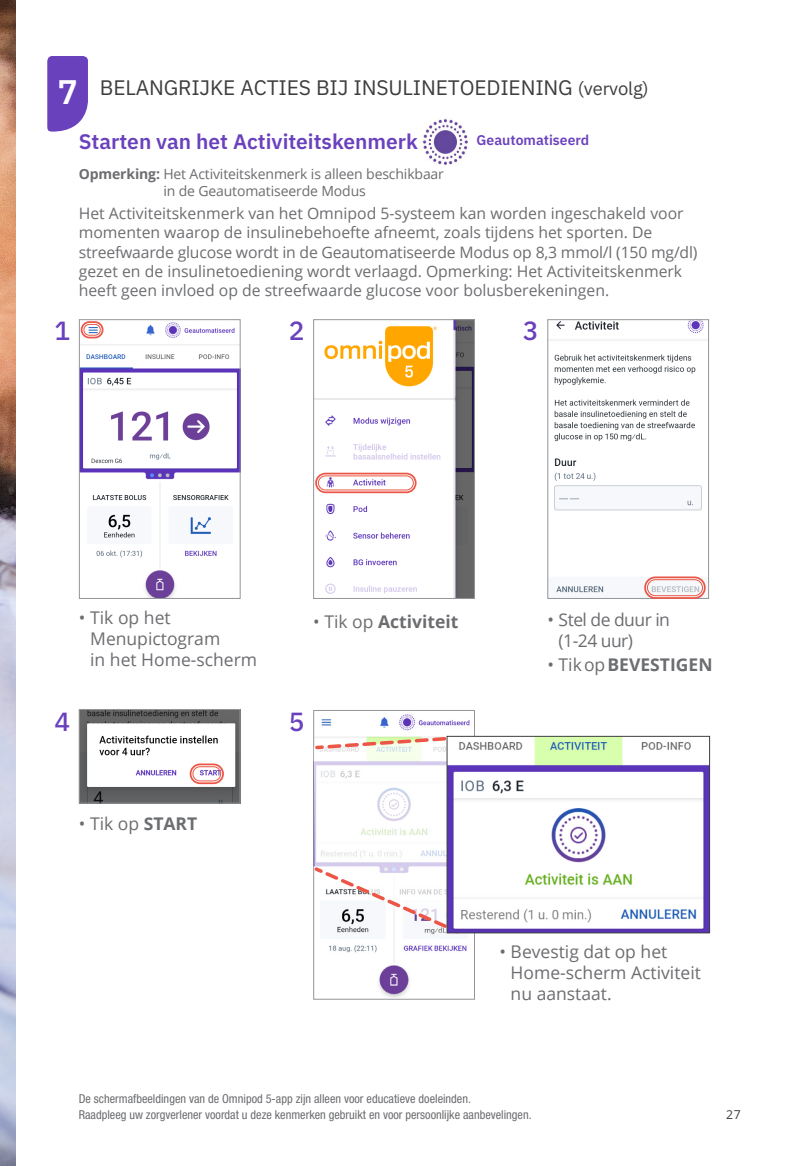
<style>
.page{position:relative;width:788px;height:1166px;background:#fff}
.page>*{position:absolute;margin:0;border:0;box-sizing:border-box;transform-origin:0 0}
.t1{font:600 34.12px "IBM Plex Sans";color:#fff}
.Purple_Number{font:500 26.25px "IBM Plex Sans";color:#6a41bd}
.Subhead_Continued{font:21px "IBM Plex Sans";letter-spacing:-.01em;color:#3e3e3f}
.Subhead_Purple{font:600 21px "IBM Plex Sans";color:#6a41bd}
.t2{font:17.5px/21px "Open Sans";color:#6c6d70}
.t3{font:700 17.5px "Open Sans";color:#6c6d70}
.t4{font:17.5px/21px "Open Sans";letter-spacing:-.03em;color:#6c6d70}
.Body_Copy{font:15.75px/19.2px "Open Sans";color:#6c6d70}
.Note_Nested{font:14px/16.8px "Open Sans";letter-spacing:-.01em;color:#6c6d70;text-align:center}
.Subhead_Purple-2{font:600 14px "IBM Plex Sans";color:#6a41bd}
.t5{font:condensed 12.25px/15.8px "Helvetica Neue LT Std";color:#6c6d70}
.t6{font:12.25px "Open Sans";color:#3e3e3f}
.s1{font-size:18.38px}
.s2{font-weight:700}
.s3{font-weight:400}
</style>
<div class="page">
<svg style="left:47px;top:56px;width:41px;height:76px;background:#7651c2"></svg>
<img style="left:0;top:0;width:16px;height:1166px">
<img style="left:81px;top:711px;width:157px;height:90px">
<div style="left:79px;top:709px;width:161px;height:94px;border:1px solid #939598"></div>
<div style="left:190px;top:763px;width:34px;height:21px;border:2px solid #ec5646;border-radius:9px"></div>
<div style="left:192px;top:766px;width:29px;height:15px;border:1px solid #ec5646;border-radius:7px"></div>
<img style="left:315px;top:321px;width:158px;height:276px">
<div style="left:313px;top:319px;width:162px;height:280px;border:1px solid #939598"></div>
<div style="left:315px;top:473px;width:101px;height:20px;border:2px solid #ec5646;border-radius:9px"></div>
<div style="left:318px;top:475px;width:95px;height:15px;border:1px solid #ec5646;border-radius:7px"></div>
<img style="left:549px;top:321px;width:158px;height:276px">
<div style="left:547px;top:319px;width:162px;height:280px;border:1px solid #939598"></div>
<div style="left:644px;top:576px;width:61px;height:23px;border:2px solid #ec5646;border-radius:10px"></div>
<div style="left:647px;top:579px;width:55px;height:17px;border:1px solid #ec5646;border-radius:8px"></div>
<img style="left:81px;top:322px;width:157px;height:275px">
<div style="left:79px;top:319px;width:161px;height:280px;border:1px solid #939598"></div>
<div style="left:81px;top:321px;width:22px;height:17px;border:2px solid #ec5646;border-radius:8px"></div>
<div style="left:84px;top:324px;width:17px;height:11px;border:1px solid #ec5646;border-radius:5px"></div>
<img style="left:321px;top:714px;width:152px;height:283px">
<div style="left:313px;top:710px;width:162px;height:289px;border:1px solid #939598"></div>
<svg style="left:313px;top:734px;width:147px;height:202px"></svg>
<img style="left:448px;top:738px;width:260px;height:193px">
<div style="left:446px;top:736px;width:264px;height:197px;border:1px solid #3e3e3f"></div>
<img style="left:422px;top:119px;width:46px;height:46px">
<h1 class="t1" style="left:57px;top:65px;width:22px">7</h1>
<p class="Subhead_Continued" style="left:100px;top:72px;width:550px">BELANGRIJKE ACTIES BIJ INSULINETOEDIENING <span class="s1">(vervolg)</span></p>
<p class="Subhead_Purple" style="left:79px;top:125px;width:340px">Starten van het Activiteitskenmerk</p>
<p class="Subhead_Purple-2" style="left:476px;top:129px;width:114px">Geautomatiseerd</p>
<p class="Note_Nested" style="left:79px;top:165px;width:366px"><span class="s2">Opmerking:</span> Het Activiteitskenmerk is alleen beschikbaar in de Geautomatiseerde Modus</p>
<p class="Purple_Number" style="left:54px;top:310px;width:17px">1</p>
<p class="Body_Copy" style="left:79px;top:203px;width:620px">Het Activiteitskenmerk van het Omnipod 5-systeem kan worden ingeschakeld voor momenten waarop de insulinebehoefte afneemt, zoals tijdens het sporten. De streefwaarde glucose wordt in de Geautomatiseerde Modus op 8,3 mmol/l (150 mg/dl) gezet en de insulinetoediening wordt verlaagd. Opmerking: Het Activiteitskenmerk heeft geen invloed op de streefwaarde glucose voor bolusberekeningen.</p>
<p class="Purple_Number" style="left:288px;top:310px;width:17px">2</p>
<p class="Purple_Number" style="left:523px;top:310px;width:17px">3</p>
<p class="t2" style="left:90px;top:607px;width:168px;text-indent:-11px">• Tik op het<br>Menupictogram<br>in het Home-scherm</p>
<p class="Purple_Number" style="left:54px;top:701px;width:17px">4</p>
<p class="t2" style="left:79px;top:812px;width:120px">• Tik op <span class="s2">START</span></p>
<p class="t3" style="left:313px;top:609px;width:147px"><span class="s3">• Tik op</span> Activiteit</p>
<p class="Purple_Number" style="left:289px;top:701px;width:17px">5</p>
<p class="t4" style="left:558px;top:609px;width:113px;text-indent:-11px">• Stel de duur in (1-24 uur)</p>
<p class="t3" style="left:547px;top:652px;width:167px"><span class="s3">• Tik op</span> BEVESTIGEN</p>
<p class="t2" style="left:510px;top:940px;width:192px;text-indent:-11px">• Bevestig dat op het<br>Home-scherm Activiteit nu aanstaat.</p>
<p class="t5" style="left:79px;top:1090px;width:454px">De schermafbeeldingen van de Omnipod 5-app zijn alleen voor educatieve doeleinden.<br>Raadpleeg uw zorgverlener voordat u deze kenmerken gebruikt en voor persoonlijke aanbevelingen.</p>
<p class="t6" style="left:726px;top:1105px;width:16px">27</p>
</div>
